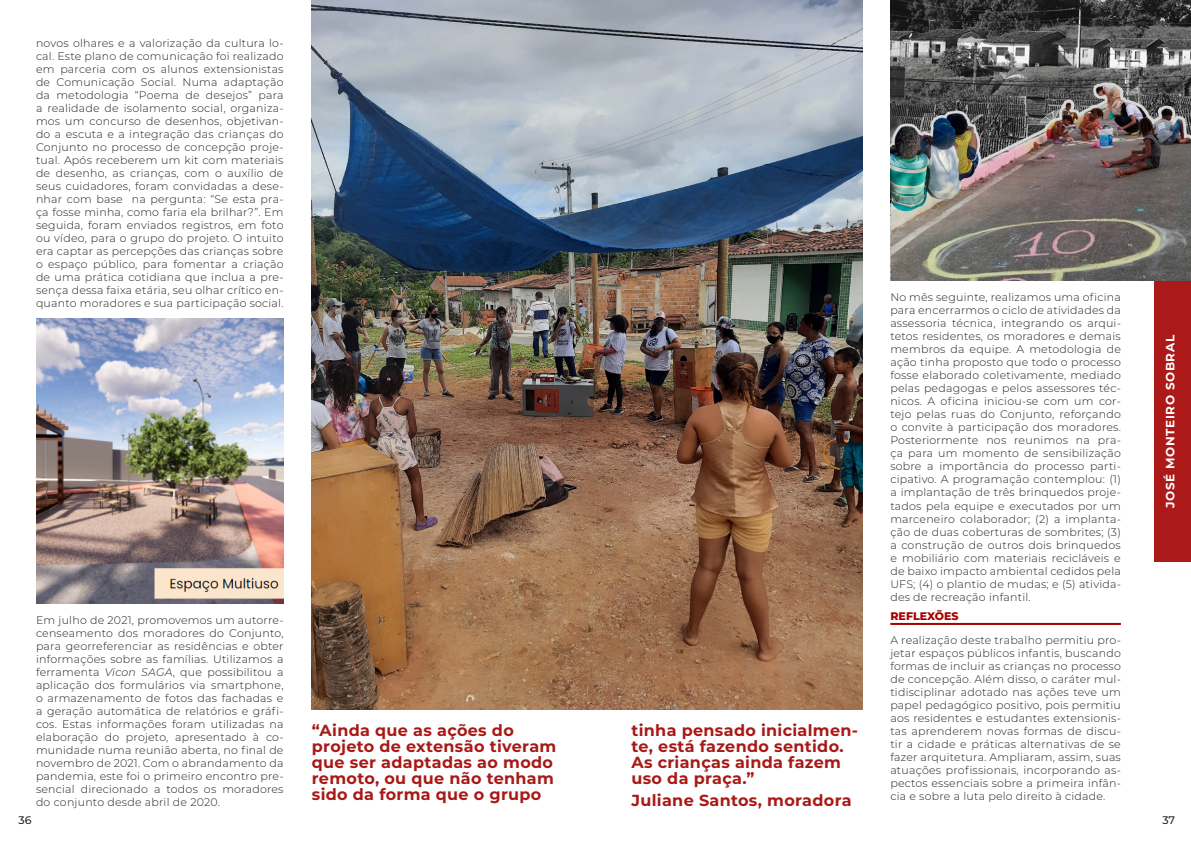
<style>
.page{position:relative;width:1191px;height:842px;background:#fff}
.page>*{position:absolute;margin:0;border:0;box-sizing:border-box;transform-origin:0 0}
.t1{font:700 16px/16px "Montserrat";letter-spacing:.02em;color:#a81916}
.t2{font:700 12px "Montserrat";letter-spacing:.05em;color:#fff}
.t3{font:300 11px/13px "Montserrat";letter-spacing:.02em;color:#212121;text-align:justify}
.t4{font:800 11px "Montserrat";color:#a90000}
.t5{font:500 11px "Montserrat";color:#23282b}
.s1{font-style:italic}
</style>
<div class="page">
<img style="left:36px;top:318px;width:247px;height:286px">
<img style="left:312px;top:0;width:550px;height:709px">
<hr style="left:890px;top:623px;width:230px;height:2px;background:#a90000">
<img style="left:890px;top:0;width:301px;height:281px">
<div style="left:1155px;top:281px;width:36px;height:281px;background:#ab1a18"></div>
<p class="t3" style="left:36px;top:36px;width:249px">novos olhares e a valorização da cultura lo&shy;cal. Este plano de comunicação foi realizado em parceria com os alunos extensionistas de Comunicação Social. Numa adaptação da metodologia “Poema de desejos” para a realidade de isolamento social, organiza&shy;mos um concurso de desenhos, objetivan&shy;do a escuta e a integração das crianças do Conjunto no processo de concepção proje&shy;tual. Após receberem um kit com materiais de desenho, as crianças, com o auxílio de seus cuidadores, foram convidadas a dese&shy;nhar com base na pergunta: “Se esta pra&shy;ça fosse minha, como faria ela brilhar?”. Em seguida, foram enviados registros, em foto ou vídeo, para o grupo do projeto. O intuito era captar as percepções das crianças sobre o espaço público, para fomentar a criação de uma prática cotidiana que inclua a pre&shy;sença dessa faixa etária, seu olhar crítico en&shy;quanto moradores e sua participação social.</p>
<p class="t3" style="left:36px;top:613px;width:249px">Em julho de 2021, promovemos um autorre&shy;censeamento dos moradores do Conjunto, para georreferenciar as residências e obter informações sobre as famílias. Utilizamos a ferramenta <span class="s1">Vicon SAGA</span>, que possibilitou a aplicação dos formulários via smartphone, o armazenamento de fotos das fachadas e a geração automática de relatórios e gráfi&shy;cos. Estas informações foram utilizadas na elaboração do projeto, apresentado à co&shy;munidade numa reunião aberta, no final de novembro de 2021. Com o abrandamento da pandemia, este foi o primeiro encontro pre&shy;sencial direcionado a todos os moradores do conjunto desde abril de 2020.</p>
<h1 class="t1" style="left:312px;top:722px;width:246px">“Ainda que as ações do projeto de extensão tiveram que ser adaptadas ao modo remoto, ou que não tenham sido da forma que o grupo</h1>
<h1 class="t1" style="left:631px;top:722px;width:228px">tinha pensado inicialmen&shy;te, está fazendo sentido.<br>As crianças ainda fazem uso da praça.”</h1>
<h1 class="t1" style="left:631px;top:791px;width:222px">Juliane Santos, moradora</h1>
<p class="t3" style="left:890px;top:291px;width:232px">No mês seguinte, realizamos uma oficina para encerrarmos o ciclo de atividades da assessoria técnica, integrando os arqui&shy;tetos residentes, os moradores e demais membros da equipe. A metodologia de ação tinha proposto que todo o processo fosse elaborado coletivamente, mediado pelas pedagogas e pelos assessores téc&shy;nicos. A oficina iniciou-se com um cor&shy;tejo pelas ruas do Conjunto, reforçando o convite à participação dos moradores.<br>Posteriormente nos reunimos na pra&shy;ça para um momento de sensibilização sobre a importância do processo parti&shy;cipativo. A programação contemplou: (1) a implantação de três brinquedos proje&shy;tados pela equipe e executados por um marceneiro colaborador; (2) a implanta&shy;ção de duas coberturas de sombrites; (3) a construção de outros dois brinquedos e mobiliário com materiais recicláveis e de baixo impacto ambiental cedidos pela UFS; (4) o plantio de mudas; e (5) ativida&shy;des de recreação infantil.</p>
<p class="t3" style="left:890px;top:633px;width:232px">A realização deste trabalho permitiu pro&shy;jetar espaços públicos infantis, buscando formas de incluir as crianças no processo de concepção. Além disso, o caráter mul&shy;tidisciplinar adotado nas ações teve um papel pedagógico positivo, pois permitiu aos residentes e estudantes extensionis&shy;tas aprenderem novas formas de discu&shy;tir a cidade e práticas alternativas de se fazer arquitetura. Ampliaram, assim, suas atuações profissionais, incorporando as&shy;pectos essenciais sobre a primeira infân&shy;cia e sobre a luta pelo direito à cidade.</p>
<p class="t4" style="left:890px;top:608px;width:70px">REFLEXÕES</p>
<p class="t2" style="left:1161px;top:508px;width:174px;rotate:-90deg">JOSÉ MONTEIRO SOBRAL</p>
<p class="t5" style="left:18px;top:812px;width:15px">36</p>
<p class="t5" style="left:1162px;top:812px;width:14px">37</p>
</div>
